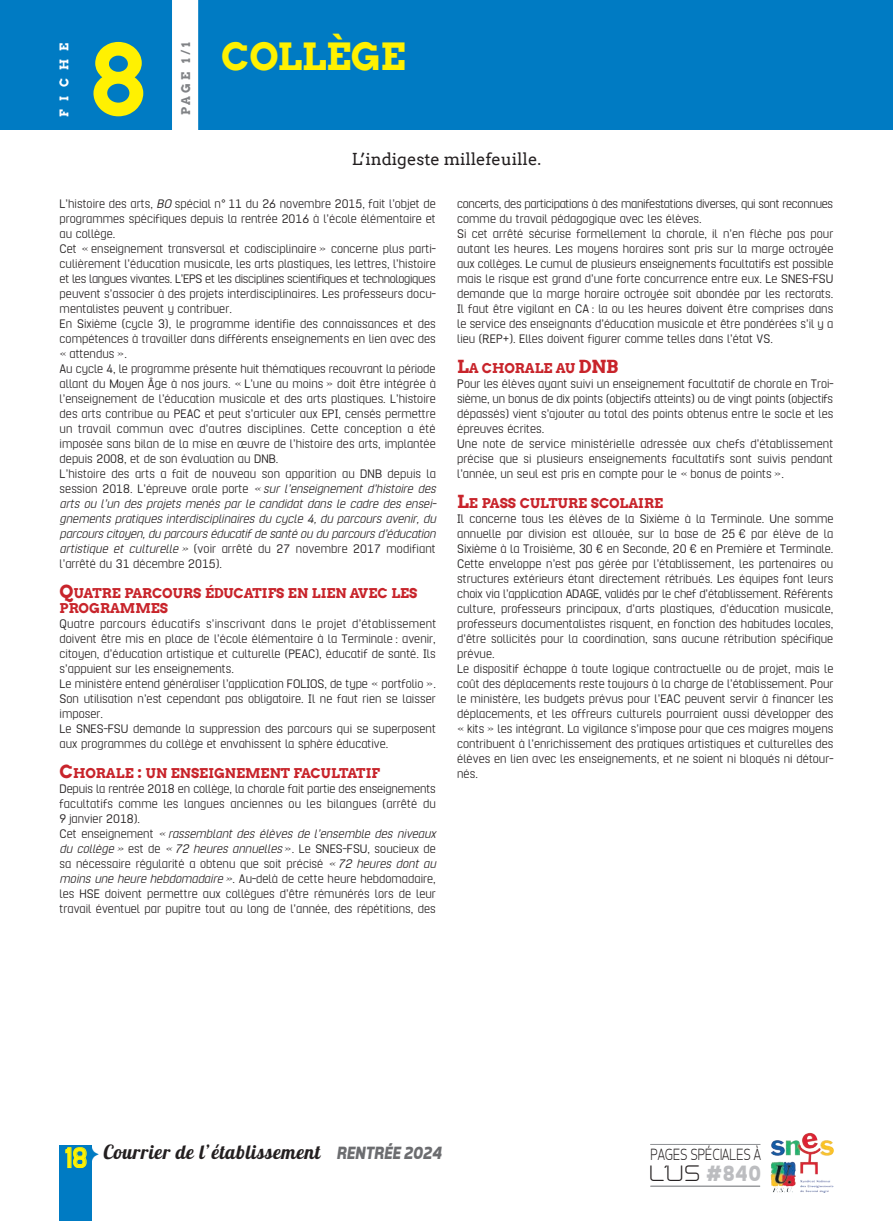
<style>
.page{position:relative;width:893px;height:1221px;background:#fff}
.page>*{position:absolute;margin:0;border:0;box-sizing:border-box;transform-origin:0 0}
.t1{font:700 96.9px "Arvo";color:#fff101}
.t2{font:700 37.5px "Arvo";letter-spacing:-.01em;color:#fff101}
.t3{font:28.5px "Lastwaerkbold";color:#fff101}
.t4{font:19.5px "Lobster 1.4";letter-spacing:.03em;color:#231f20}
.t5{font:19.5px "Neogrey";color:#231f20}
.t6{font:16.5px "Arvo";color:#231f20}
.t7{font:300 16.5px "Tepeno Sans";color:#231f20;scale:.88 1}
.t8{font:100 14.25px/15px "Hurufo&Numero";color:#231f20}
.t9{font:700 13.5px/15px "Arvo";color:#c8242b}
.t10{font:700 12px "Arvo";color:#808285}
.t11{font:700 12px "Arvo";letter-spacing:.695em;color:#fff}
.s1{font-style:italic}
.s2{font-size:18px}
.s3{color:#007bc3}
.s4{font-family:"Tepeno Sans";font-weight:700;font-style:italic;font-size:18px;color:#6c6d70}
.s5{font-family:"Tepeno Sans";font-weight:700;font-size:22.5px;color:#bcbdc0}
</style>
<div class="page">
<img style="left:771px;top:1132px;width:63px;height:42px">
<div style="left:60px;top:1144px;width:32px;height:76px;background:#007bc3"></div>
<svg style="left:65px;top:1147px;width:22px;height:20px"></svg>
<div style="left:0;top:0;width:893px;height:130px;background:#007bc3"></div>
<hr style="left:650px;top:1143px;width:110px;height:1px;background:#939598">
<hr style="left:650px;top:1185px;width:110px;height:1px;background:#939598">
<div style="left:172px;top:0;width:26px;height:133px;background:#fff"></div>
<p class="t11" style="left:57px;top:117px;width:76px;rotate:-90deg">FICHE</p>
<h1 class="t1" style="left:88px;top:25px;width:57px">8</h1>
<p class="t10" style="left:179px;top:115px;width:74px;rotate:-90deg">PAGE 1/1</p>
<h2 class="t2" style="left:221px;top:35px;width:186px">COLLÈGE</h2>
<p class="t6" style="left:352px;top:150px;width:191px">L’indigeste millefeuille.</p>
<p class="t8" style="left:60px;top:196px;width:379px">L’histoire des arts, <span class="s1">BO</span> spécial n° 11 du 26 novembre 2015, fait l’objet de programmes spécifiques depuis la rentrée 2016 à l’école élémentaire et au collège.<br>Cet « enseignement transversal et codisciplinaire » concerne plus parti&shy;culièrement l’éducation musicale, les arts plastiques, les lettres, l’histoire et les langues vivantes. L’EPS et les disciplines scientifiques et technologiques peuvent s’associer à des projets interdisciplinaires. Les professeurs docu&shy;mentalistes peuvent y contribuer.<br>En Sixième (cycle 3), le programme identifie des connaissances et des compétences à travailler dans différents enseignements en lien avec des « attendus ».<br>Au cycle 4, le programme présente huit thématiques recouvrant la période allant du Moyen Âge à nos jours. « L’une au moins » doit être intégrée à l’enseignement de l’éducation musicale et des arts plastiques. L’histoire des arts contribue au PEAC et peut s’articuler aux EPI, censés permettre un travail commun avec d’autres disciplines. Cette conception a été imposée sans bilan de la mise en œuvre de l’histoire des arts, implantée depuis 2008, et de son évaluation au DNB.<br>L’histoire des arts a fait de nouveau son apparition au DNB depuis la session 2018. L’épreuve orale porte <span class="s1">« sur l’enseignement d’histoire des arts ou l’un des projets menés par le candidat dans le cadre des ensei&shy;gnements pratiques interdisciplinaires du cycle 4, du parcours avenir, du parcours citoyen, du parcours éducatif de santé ou du parcours d’éducation artistique et culturelle »</span> (voir arrêté du 27 novembre 2017 modifiant l’arrêté du 31 décembre 2015).</p>
<p class="t9" style="left:60px;top:585px;width:359px"><span class="s2">Q</span>UATRE PARCOURS ÉDUCATIFS EN LIEN AVEC LES<br>PROGRAMMES</p>
<p class="t8" style="left:60px;top:616px;width:378px">Quatre parcours éducatifs s’inscrivant dans le projet d’établissement doivent être mis en place de l’école élémentaire à la Terminale : avenir, citoyen, d’éducation artistique et culturelle (PEAC), éducatif de santé. Ils s’appuient sur les enseignements.<br>Le ministère entend généraliser l’application FOLIOS, de type « portfolio ».<br>Son utilisation n’est cependant pas obligatoire. Il ne faut rien se laisser imposer.<br>Le SNES-FSU demande la suppression des parcours qui se superposent aux programmes du collège et envahissent la sphère éducative.</p>
<p class="t9" style="left:60px;top:765px;width:322px"><span class="s2">C</span>HORALE <span class="s2">:</span> UN ENSEIGNEMENT FACULTATIF</p>
<p class="t8" style="left:60px;top:781px;width:378px">Depuis la rentrée 2018 en collège, la chorale fait partie des enseignements facultatifs comme les langues anciennes ou les bilangues (arrêté du 9 janvier 2018).<br>Cet enseignement <span class="s1">« rassemblant des élèves de l’ensemble des niveaux du collège »</span> est de <span class="s1">« 72 heures annuelles</span> ». Le SNES-FSU, soucieux de sa nécessaire régularité a obtenu que soit précisé <span class="s1">« 72 heures dont au moins une heure hebdomadaire »</span>. Au-delà de cette heure hebdomadaire, les HSE doivent permettre aux collègues d’être rémunérés lors de leur travail éventuel par pupitre tout au long de l’année, des répétitions, des</p>
<p class="t8" style="left:457px;top:196px;width:378px">concerts, des participations à des manifestations diverses, qui sont reconnues comme du travail pédagogique avec les élèves.<br>Si cet arrêté sécurise formellement la chorale, il n’en flèche pas pour autant les heures. Les moyens horaires sont pris sur la marge octroyée aux collèges. Le cumul de plusieurs enseignements facultatifs est possible mais le risque est grand d’une forte concurrence entre eux. Le SNES-FSU demande que la marge horaire octroyée soit abondée par les rectorats.<br>Il faut être vigilant en CA : la ou les heures doivent être comprises dans le service des enseignants d’éducation musicale et être pondérées s’il y a lieu (REP+). Elles doivent figurer comme telles dans l’état VS.</p>
<p class="t9" style="left:457px;top:360px;width:163px"><span class="s2">L</span>A CHORALE AU <span class="s2">DNB</span></p>
<p class="t8" style="left:457px;top:376px;width:378px">Pour les élèves ayant suivi un enseignement facultatif de chorale en Troi&shy;sième, un bonus de dix points (objectifs atteints) ou de vingt points (objectifs dépassés) vient s’ajouter au total des points obtenus entre le socle et les épreuves écrites.<br>Une note de service ministérielle adressée aux chefs d’établissement précise que si plusieurs enseignements facultatifs sont suivis pendant l’année, un seul est pris en compte pour le « bonus de points ».</p>
<p class="t9" style="left:457px;top:495px;width:208px"><span class="s2">L</span>E PASS CULTURE SCOLAIRE</p>
<p class="t8" style="left:457px;top:511px;width:378px">Il concerne tous les élèves de la Sixième à la Terminale. Une somme annuelle par division est allouée, sur la base de 25 € par élève de la Sixième à la Troisième, 30 € en Seconde, 20 € en Première et Terminale.<br>Cette enveloppe n’est pas gérée par l’établissement, les partenaires ou structures extérieurs étant directement rétribués. Les équipes font leurs choix via l’application ADAGE, validés par le chef d’établissement. Référents culture, professeurs principaux, d’arts plastiques, d’éducation musicale, professeurs documentalistes risquent, en fonction des habitudes locales, d’être sollicités pour la coordination, sans aucune rétribution spécifique prévue.<br>Le dispositif échappe à toute logique contractuelle ou de projet, mais le coût des déplacements reste toujours à la charge de l’établissement. Pour le ministère, les budgets prévus pour l’EAC peuvent servir à financer les déplacements, et les offreurs culturels pourraient aussi développer des « kits » les intégrant. La vigilance s’impose pour que ces maigres moyens contribuent à l’enrichissement des pratiques artistiques et culturelles des élèves en lien avec les enseignements, et ne soient ni bloqués ni détour&shy;nés.</p>
<h3 class="t4" style="left:84px;top:1141px;width:359px"><span class="s3">✦</span> Courrier de l’établissement <span class="s4">RENTRÉE 2024</span></h3>
<p class="t7" style="left:650px;top:1144px;width:127px">PAGES SPÉCIALES À</p>
<h3 class="t5" style="left:650px;top:1161px;width:111px">L’US <span class="s5">#840</span></h3>
<h3 class="t3" style="left:64px;top:1139px;width:25px">18</h3>
</div>
